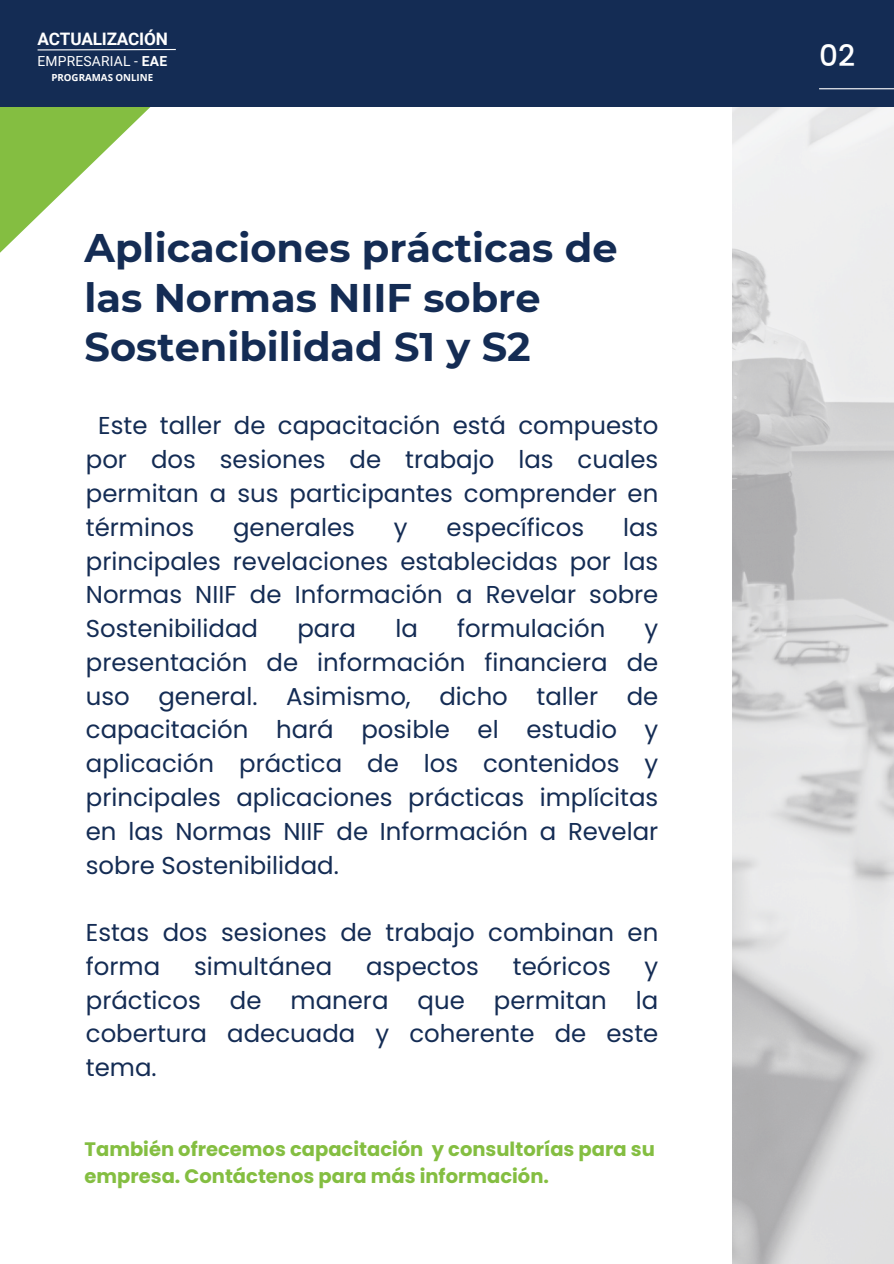
<style>
.page{position:relative;width:894px;height:1264px;background:#fff}
.page>*{position:absolute;margin:0;border:0;box-sizing:border-box;transform-origin:0 0}
.t1{font:700 39.9px/49.5px "Montserrat";color:#142c54}
.t2{font:500 29.55px "Poppins";color:#fff}
.t3{font:24.45px/33.8px "Poppins";color:#142c54;text-align:justify}
.t4{font:700 19.5px/27px "Poppins";color:#84be41}
.t5{font:700 17.25px "Roboto";letter-spacing:-.015em;color:#fff}
.t6{font:13.8px "Roboto";letter-spacing:.015em;color:#fff}
.t7{font:700 9.75px "Open Sans";color:#fff}
.s1{font-weight:700}
</style>
<div class="page">
<img style="left:732px;top:106px;width:161px;height:1157px">
<svg style="left:0;top:106px;width:211px;height:147px"></svg>
<div style="left:0;top:0;width:893px;height:106px;background:#142c54"></div>
<hr style="left:818px;top:88px;width:75px;height:1px;background:#fff">
<hr style="left:38px;top:49px;width:138px;height:1px;background:#fff">
<h5 class="t5" style="left:38px;top:29px;width:132px">ACTUALIZACIÓN</h5>
<p class="t2" style="left:43px;top:39px;width:37px">02</p>
<p class="t6" style="left:38px;top:53px;width:131px">EMPRESARIAL - <span class="s1">EAE</span></p>
<p class="t7" style="left:51px;top:71px;width:103px">PROGRAMAS ONLINE</p>
<p class="t1" style="left:84px;top:223px;width:534px">Aplicaciones prácticas de las Normas NIIF sobre<br>Sostenibilidad S1 y S2</p>
<p class="t3" style="left:86px;top:409px;width:574px;text-indent:12px">Este taller de capacitación está compuesto por dos sesiones de trabajo las cuales permitan a sus participantes comprender en términos</p>
<p class="t3" style="left:233px;top:510px;width:123px">generales</p>
<p class="t3" style="left:394px;top:510px;width:15px">y</p>
<p class="t3" style="left:446px;top:510px;width:139px">específicos</p>
<p class="t3" style="left:86px;top:510px;width:574px;text-indent:537px">las principales revelaciones establecidas por las Normas NIIF de Información a Revelar sobre Sostenibilidad</p>
<p class="t3" style="left:297px;top:611px;width:60px">para</p>
<p class="t3" style="left:395px;top:611px;width:24px">la</p>
<p class="t3" style="left:457px;top:611px;width:149px">formulación</p>
<p class="t3" style="left:86px;top:611px;width:574px;text-indent:558px">y presentación de información financiera de uso general. Asimismo, dicho taller de capacitación hará posible el estudio y aplicación práctica de los contenidos y principales aplicaciones prácticas implícitas en las Normas NIIF de Información a Revelar sobre Sostenibilidad.</p>
<h4 class="t3" style="left:86px;top:915px;width:574px">Estas dos sesiones de trabajo combinan en forma</h4>
<h4 class="t3" style="left:194px;top:949px;width:139px">simultánea</h4>
<h4 class="t3" style="left:366px;top:949px;width:114px">aspectos</h4>
<h4 class="t3" style="left:512px;top:949px;width:99px">teóricos</h4>
<h4 class="t3" style="left:86px;top:949px;width:574px;text-indent:558px">y prácticos de manera que permitan la cobertura adecuada y coherente de este tema.</h4>
<p class="t4" style="left:84px;top:1135px;width:571px">También ofrecemos capacitación y consultorías para su empresa. Contáctenos para más información.</p>
<p class="t2" style="left:818px;top:35px;width:37px">02</p>
</div>
